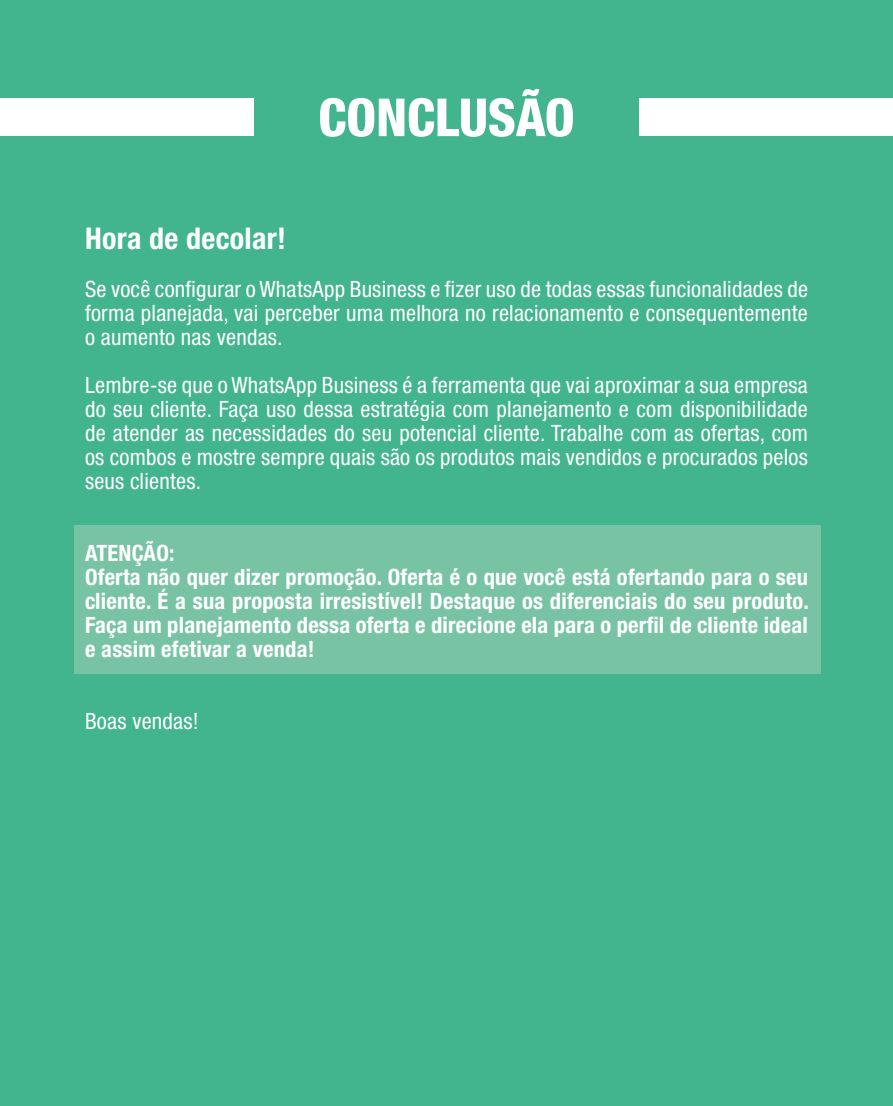
<style>
.page{position:relative;width:893px;height:1106px;background:#42b48e}
.page>*{position:absolute;margin:0;border:0;box-sizing:border-box;transform-origin:0 0}
.t1{font:800 condensed 52.5px "Helvetica Neue LT Std";letter-spacing:-.005em;color:#fff}
.t2{font:700 condensed 30px "Helvetica Neue LT Std";letter-spacing:.01em;color:#fff}
.t3{font:condensed 22.5px/24px "Helvetica Neue LT Std";letter-spacing:.01em;color:#fff;text-align:justify}
.t4{font:700 condensed 22.5px/24px "Helvetica Neue LT Std";letter-spacing:.01em;color:#fff}
</style>
<div class="page">
<div style="left:74px;top:525px;width:747px;height:149px;background:#79c3a5"></div>
<div style="left:0;top:99px;width:253px;height:37px;background:#fff"></div>
<div style="left:640px;top:99px;width:253px;height:37px;background:#fff"></div>
<h1 class="t1" style="left:318px;top:85px;width:258px">CONCLUSÃO</h1>
<h2 class="t2" style="left:85px;top:220px;width:202px">Hora de decolar!</h2>
<p class="t3" style="left:85px;top:277px;width:724px">Se você configurar o WhatsApp Business e fizer uso de todas essas funcionalidades de forma planejada, vai perceber uma melhora no relacionamento e consequentemente o aumento nas vendas.</p>
<p class="t3" style="left:85px;top:373px;width:724px">Lembre-se que o WhatsApp Business é a ferramenta que vai aproximar a sua empresa do seu cliente. Faça uso dessa estratégia com planejamento e com disponibilidade de atender as necessidades do seu potencial cliente. Trabalhe com as ofertas, com os combos e mostre sempre quais são os produtos mais vendidos e procurados pelos seus clientes.</p>
<p class="t4" style="left:85px;top:541px;width:725px">ATENÇÃO:<br>Oferta não quer dizer promoção. Oferta é o que você está ofertando para o seu cliente. É a sua proposta irresistível! Destaque os diferenciais do seu produto.<br>Faça um planejamento dessa oferta e direcione ela para o perfil de cliente ideal e assim efetivar a venda!</p>
<p class="t3" style="left:85px;top:709px;width:115px">Boas vendas!</p>
</div>
